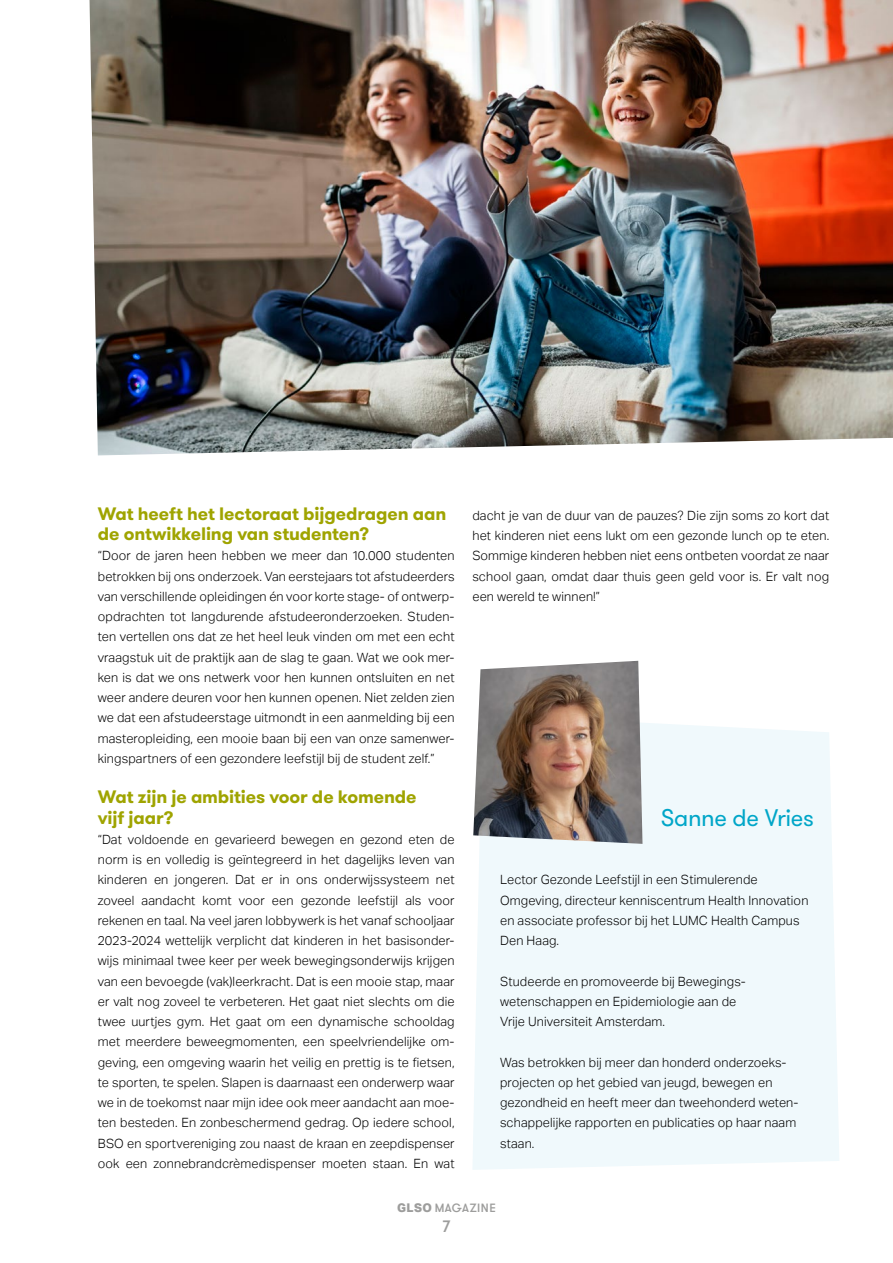
<style>
.page{position:relative;width:893px;height:1263px;background:#fff}
.page>*{position:absolute;margin:0;border:0;box-sizing:border-box;transform-origin:0 0}
.heading_4{font:24px "GT Walsheim Pro";letter-spacing:-.015em;color:#00a6c8}
.subhead_2{font:700 18px/20.2px "GT Walsheim Pro";letter-spacing:-.005em;color:#9fa400}
.t1{font:500 16.5px "GT Walsheim Pro";color:#9d9d9c}
.body_glossy{font:300 12.75px/20.2px "Aktiv Grotesk";letter-spacing:.01em;color:#000;text-align:justify}
.body_left{font:300 12.75px/20.2px "Aktiv Grotesk";letter-spacing:.01em;color:#000}
.t2{font:500 12px "GT Walsheim Pro";letter-spacing:.035em;color:#9d9d9c}
.s1{font-family:"Aktiv Grotesk";font-weight:800}
</style>
<div class="page">
<img style="left:90px;top:0;width:803px;height:455px">
<div style="left:473px;top:723px;width:366px;height:447px;background:#f0f9fc"></div>
<img style="left:473px;top:661px;width:169px;height:183px">
<p class="subhead_2" style="left:98px;top:503px;width:350px">Wat heeft het lectoraat bijgedragen aan de ontwikkeling van studenten?</p>
<p class="body_glossy" style="left:98px;top:546px;width:358px">“Door de jaren heen hebben we meer dan 10.000 studenten betrokken bij ons onderzoek. Van eerstejaars tot afstudeerders van verschillende opleidingen én voor korte stage- of ontwerp&shy;opdrachten tot langdurende afstudeeronderzoeken. Studen&shy;ten vertellen ons dat ze het heel leuk vinden om met een echt vraagstuk uit de praktijk aan de slag te gaan. Wat we ook mer&shy;ken is dat we ons netwerk voor hen kunnen ontsluiten en net weer andere deuren voor hen kunnen openen. Niet zelden zien we dat een afstudeerstage uitmondt in een aanmelding bij een masteropleiding, een mooie baan bij een van onze samenwer&shy;kingspartners of een gezondere leefstijl bij de student zelf.”</p>
<p class="subhead_2" style="left:98px;top:787px;width:320px">Wat zijn je ambities voor de komende vijf jaar?</p>
<p class="body_glossy" style="left:98px;top:829px;width:358px">“Dat voldoende en gevarieerd bewegen en gezond eten de norm is en volledig is geïntegreerd in het dagelijks leven van kinderen en jongeren. Dat er in ons onderwijssysteem net zoveel aandacht komt voor een gezonde leefstijl als voor rekenen en taal. Na veel jaren lobbywerk is het vanaf schooljaar 2023-2024 wettelijk verplicht dat kinderen in het basisonder&shy;wijs minimaal twee keer per week bewegingsonderwijs krijgen van een bevoegde (vak)leerkracht. Dat is een mooie stap, maar er valt nog zoveel te verbeteren. Het gaat niet slechts om die twee uurtjes gym. Het gaat om een dynamische schooldag met meerdere beweegmomenten, een speelvriendelijke om&shy;geving, een omgeving waarin het veilig en prettig is te fietsen, te sporten, te spelen. Slapen is daarnaast een onderwerp waar we in de toekomst naar mijn idee ook meer aandacht aan moe&shy;ten besteden. En zonbeschermend gedrag. Op iedere school, BSO en sportvereniging zou naast de kraan en zeepdispenser ook een zonnebrandcrèmedispenser moeten staan. En wat</p>
<p class="body_glossy" style="left:472px;top:505px;width:358px">dacht je van de duur van de pauzes? Die zijn soms zo kort dat het kinderen niet eens lukt om een gezonde lunch op te eten.<br>Sommige kinderen hebben niet eens ontbeten voordat ze naar school gaan, omdat daar thuis geen geld voor is. Er valt nog een wereld te winnen!”</p>
<p class="heading_4" style="left:661px;top:802px;width:155px">Sanne de Vries</p>
<p class="body_left" style="left:500px;top:870px;width:310px">Lector Gezonde Leefstijl in een Stimulerende Omgeving, directeur kenniscentrum Health Innovation en associate professor bij het LUMC Health Campus Den Haag.</p>
<p class="body_left" style="left:500px;top:971px;width:246px">Studeerde en promoveerde bij Bewegings&shy;wetenschappen en Epidemiologie aan de<br>Vrije Universiteit Amsterdam.</p>
<p class="body_left" style="left:500px;top:1052px;width:299px">Was betrokken bij meer dan honderd onderzoeks&shy;projecten op het gebied van jeugd, bewegen en gezondheid en heeft meer dan tweehonderd weten&shy;schappelijke rapporten en publicaties op haar naam staan.</p>
<p class="t2" style="left:397px;top:1201px;width:100px"><span class="s1">GLSO</span> MAGAZINE</p>
<p class="t1" style="left:443px;top:1216px;width:9px">7</p>
</div>
